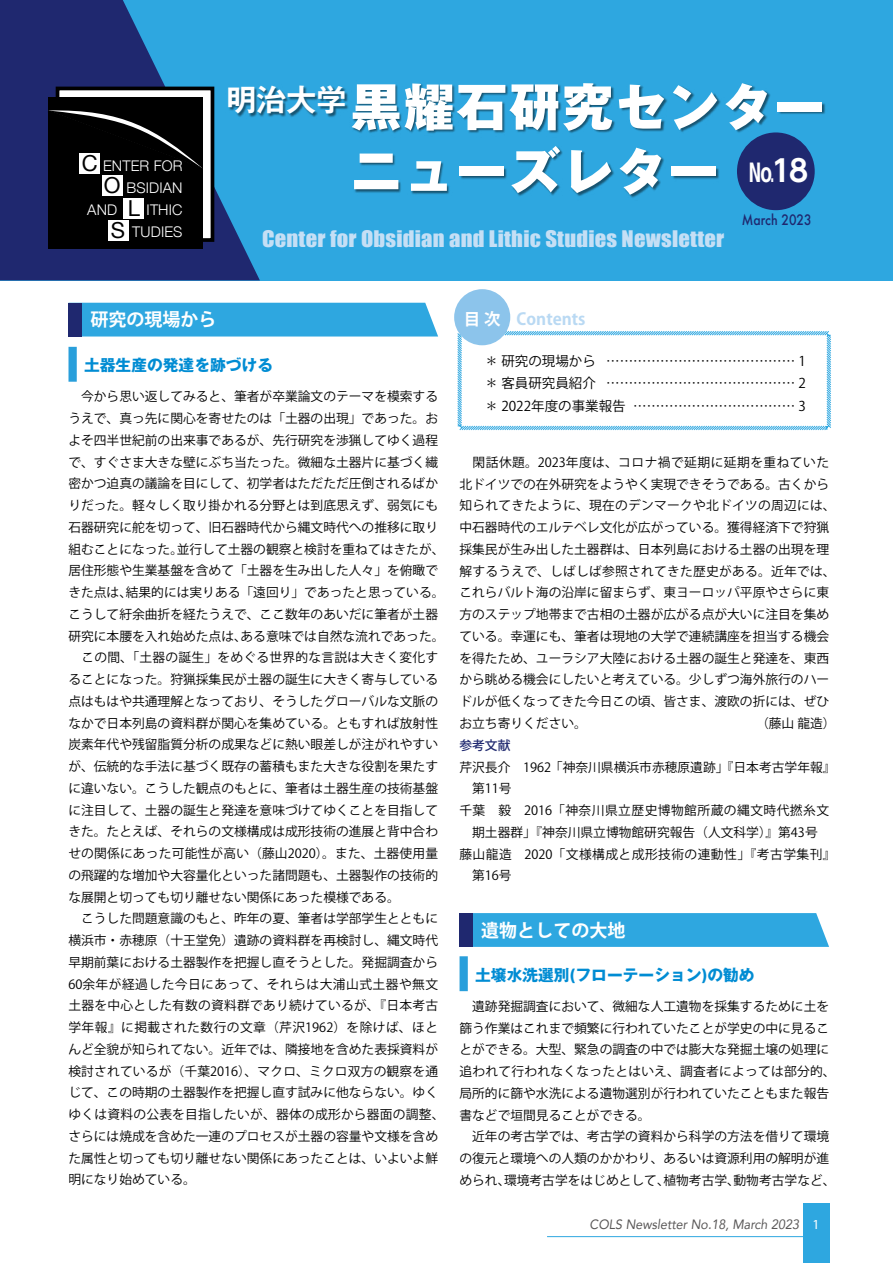
<style>
.page{position:relative;width:893px;height:1263px;background:#fff}
.page>*{position:absolute;margin:0;border:0;box-sizing:border-box;transform-origin:0 0}
.t1{font:800 51px/64.5px "Gothic MB101 Pro";letter-spacing:.04em;color:#fff;text-align:center}
.t2{font:700 29.85px "UD Shin Go Pro De";color:#fff}
.t3{font:22.05px "Helvetica Neue";color:#000}
.t4{font:21px "Impact";letter-spacing:.01em;color:#c5dff5;scale:1.08 1}
.t5{font:700 18px "Koz Go Pro";color:#fff}
.t6{font:700 16.5px "Koz Go Pro";color:#b9d9f3}
.t7{font:700 15.75px "Gothic MB101 Pro";color:#008cd3}
.t8{font:300 14.7px/22px "Helvetica Neue";letter-spacing:.01em;color:#fff;text-align:right}
.t9{font:500 14.1px "Futura";color:#1f286f;scale:.87 1}
.t10{font:13.5px/22.5px "Koz Go Pro";color:#000;text-align:justify}
.t11{font:italic 13.5px "Avenir";color:#595757;scale:.93 1}
.t12{font:12.75px/21.8px "Koz Go Pro";color:#000}
.t13{font:12.75px "Koz Go Pro";letter-spacing:.035em;color:#000}
.t14{font:500 12.75px "Koz Go Pro";color:#1f286f}
.s1{font-size:24.3px}
.s2{color:#fff}
.s3{font-family:"Myriad Pro";font-style:normal;font-size:13.8px;color:#fff}
</style>
<div class="page">
<div style="left:803px;top:1203px;width:26px;height:60px;background:#2ea7e0"></div>
<hr style="left:547px;top:1236px;width:258px;height:1px;background:#2ea7e0">
<div style="left:69px;top:347px;width:8px;height:35px;background:#299fdb"></div>
<div style="left:0;top:0;width:893px;height:280px;background:#2ea7e0"></div>
<svg style="left:0;top:0;width:260px;height:280px;fill:#1f286f"></svg>
<img style="left:226px;top:84px;width:122px;height:38px">
<img style="left:353px;top:83px;width:473px;height:128px">
<div style="left:737px;top:132px;width:78px;height:78px;background:#1f286f;border-radius:50%"></div>
<div style="left:58px;top:88px;width:154px;height:152px;background:#fff"></div>
<div style="left:56px;top:87px;width:158px;height:155px;border:4px solid #000"></div>
<div style="left:48px;top:97px;width:155px;height:151px;background:#000"></div>
<svg style="left:48px;top:110px;width:154px;height:58px"></svg>
<div style="left:79px;top:153px;width:21px;height:21px;background:#fff"></div>
<div style="left:102px;top:176px;width:20px;height:20px;background:#fff"></div>
<div style="left:123px;top:198px;width:21px;height:21px;background:#fff"></div>
<div style="left:108px;top:220px;width:20px;height:21px;background:#fff"></div>
<div style="left:460px;top:956px;width:8px;height:35px;background:#299fdb"></div>
<svg style="left:473px;top:913px;width:356px;height:34px;background:#32a8e0"></svg>
<div style="left:459px;top:913px;width:14px;height:34px;background:#1f286f"></div>
<svg style="left:457px;top:331px;width:374px;height:100px"></svg>
<div style="left:82px;top:303px;width:356px;height:33px;background:#2ea7e0"></div>
<div style="left:68px;top:303px;width:14px;height:33px;background:#1f286f"></div>
<div style="left:454px;top:289px;width:56px;height:56px;background:#8cc4eb;border-radius:50%"></div>
<h3 class="t3" style="left:82px;top:147px;width:17px">C</h3>
<p class="t8" style="left:87px;top:154px;width:97px">C ENTER FOR<br>O BSIDIAN<br>AND L ITHIC<br>S TUDIES</p>
<h3 class="t3" style="left:104px;top:169px;width:18px">O</h3>
<h3 class="t3" style="left:128px;top:192px;width:14px">L</h3>
<h3 class="t3" style="left:111px;top:214px;width:16px">S</h3>
<h1 class="t1" style="left:227px;top:68px;width:600px"><sup>明治大学</sup>黒耀石研究センターニューズレター</h1>
<h3 class="t4" style="left:262px;top:223px;width:429px">Center for Obsidian and Lithic Studies Newsletter</h3>
<h2 class="t2" style="left:749px;top:146px;width:61px"><span class="s1">№</span>18</h2>
<p class="t9" style="left:742px;top:211px;width:82px">March 2023</p>
<h3 class="t5" style="left:90px;top:308px;width:128px">研究の現場から</h3>
<p class="t6" style="left:464px;top:308px;width:123px"><span class="s2">目 次</span> Contents</p>
<p class="t7" style="left:68px;top:352px;width:206px">　土器生産の発達を跡づける</p>
<p class="t12" style="left:68px;top:386px;width:378px">　今から思い返してみると、筆者が卒業論文のテーマを模索するうえで、真っ先に関心を寄せたのは「土器の出現」であった。およそ四半世紀前の出来事であるが、先行研究を渉猟してゆく過程で、すぐさま大きな壁にぶち当たった。微細な土器片に基づく繊密かつ迫真の議論を目にして、初学者はただただ圧倒されるばかりだった。軽々しく取り掛かれる分野とは到底思えず、弱気にも石器研究に舵を切って、旧石器時代から縄文時代への推移に取り組むことになった。並行して土器の観察と検討を重ねてはきたが、居住形態や生業基盤を含めて「土器を生み出した人々」を俯瞰できた点は、結果的には実りある「遠回り」であったと思っている。こうして紆余曲折を経たうえで、ここ数年のあいだに筆者が土器研究に本腰を入れ始めた点は、ある意味では自然な流れであった。　この間、「土器の誕生」をめぐる世界的な言説は大きく変化することになった。狩猟採集民が土器の誕生に大きく寄与している点はもはや共通理解となっており、そうしたグローバルな文脈のなかで日本列島の資料群が関心を集めている。ともすれば放射性炭素年代や残留脂質分析の成果などに熱い眼差しが注がれやすいが、伝統的な手法に基づく既存の蓄積もまた大きな役割を果たすに違いない。こうした観点のもとに、筆者は土器生産の技術基盤に注目して、土器の誕生と発達を意味づけてゆくことを目指してきた。たとえば、それらの文様構成は成形技術の進展と背中合わせの関係にあった可能性が高い（藤山2020）。また、土器使用量の飛躍的な増加や大容量化といった諸問題も、土器製作の技術的な展開と切っても切り離せない関係にあった模様である。<br>　こうした問題意識のもと、昨年の夏、筆者は学部学生とともに横浜市・赤穂原（十王堂免）遺跡の資料群を再検討し、縄文時代早期前葉における土器製作を把握し直そうとした。発掘調査から60余年が経過した今日にあって、それらは大浦山式土器や無文土器を中心とした有数の資料群であり続けているが、『日本考古学年報』に掲載された数行の文章（芹沢1962）を除けば、ほとんど全貌が知られてない。近年では、隣接地を含めた表採資料が検討されているが（千葉2016）、マクロ、ミクロ双方の観察を通じて、この時期の土器製作を把握し直す試みに他ならない。ゆくゆくは資料の公表を目指したいが、器体の成形から器面の調整、さらには焼成を含めた一連のプロセスが土器の容量や文様を含めた属性と切っても切り離せない関係にあったことは、いよいよ鮮明になり始めている。</p>
<p class="t10" style="left:485px;top:350px;width:323px">＊ 研究の現場から …………………………………… 1＊ 客員研究員紹介 …………………………………… 2＊ 2022年度の事業報告 ……………………………… 3</p>
<p class="t12" style="left:459px;top:452px;width:378px">　閑話休題。2023年度は、コロナ禍で延期に延期を重ねていた北ドイツでの在外研究をようやく実現できそうである。古くから知られてきたように、現在のデンマークや北ドイツの周辺には、中石器時代のエルテベレ文化が広がっている。獲得経済下で狩猟採集民が生み出した土器群は、日本列島における土器の出現を理解するうえで、しばしば参照されてきた歴史がある。近年では、これらバルト海の沿岸に留まらず、東ヨーロッパ平原やさらに東方のステップ地帯まで古相の土器が広がる点が大いに注目を集めている。幸運にも、筆者は現地の大学で連続講座を担当する機会を得たため、ユーラシア大陸における土器の誕生と発達を、東西から眺める機会にしたいと考えている。少しずつ海外旅行のハードルが低くなってきた今日この頃、皆さま、渡欧の折には、ぜひお立ち寄りください。　　　　　　　　　　　　　　（藤山 龍造）</p>
<p class="t14" style="left:459px;top:737px;width:52px">参考文献</p>
<p class="t12" style="left:459px;top:756px;width:378px">芹沢長介　1962「神奈川県横浜市赤穂原遺跡」『日本考古学年報』</p>
<p class="t12" style="left:472px;top:778px;width:41px">第11号</p>
<p class="t13" style="left:459px;top:802px;width:371px">千葉　毅　2016「神奈川県立歴史博物館所蔵の縄文時代撚糸文</p>
<p class="t12" style="left:472px;top:821px;width:347px">期土器群」『神奈川県立博物館研究報告（人文科学）』第43号</p>
<p class="t13" style="left:459px;top:845px;width:378px">藤山龍造　2020「文様構成と成形技術の連動性」『考古学集刊』</p>
<p class="t12" style="left:472px;top:865px;width:41px">第16号</p>
<h3 class="t5" style="left:481px;top:918px;width:145px">遺物としての大地</h3>
<p class="t7" style="left:459px;top:962px;width:297px">　土壌水洗選別(フローテーション)の勧め</p>
<p class="t12" style="left:459px;top:995px;width:378px">　遺跡発掘調査において、微細な人工遺物を採集するために土を篩う作業はこれまで頻繁に行われていたことが学史の中に見ることができる。大型、緊急の調査の中では膨大な発掘土壌の処理に追われて行われなくなったとはいえ、調査者によっては部分的、局所的に篩や水洗による遺物選別が行われていたこともまた報告書などで垣間見ることができる。<br>　近年の考古学では、考古学の資料から科学の方法を借りて環境の復元と環境への人類のかかわり、あるいは資源利用の解明が進められ、環境考古学をはじめとして、植物考古学、動物考古学など、</p>
<p class="t11" style="left:590px;top:1215px;width:249px">COLS Newsletter No.18, March 2023 <span class="s3">1</span></p>
</div>
